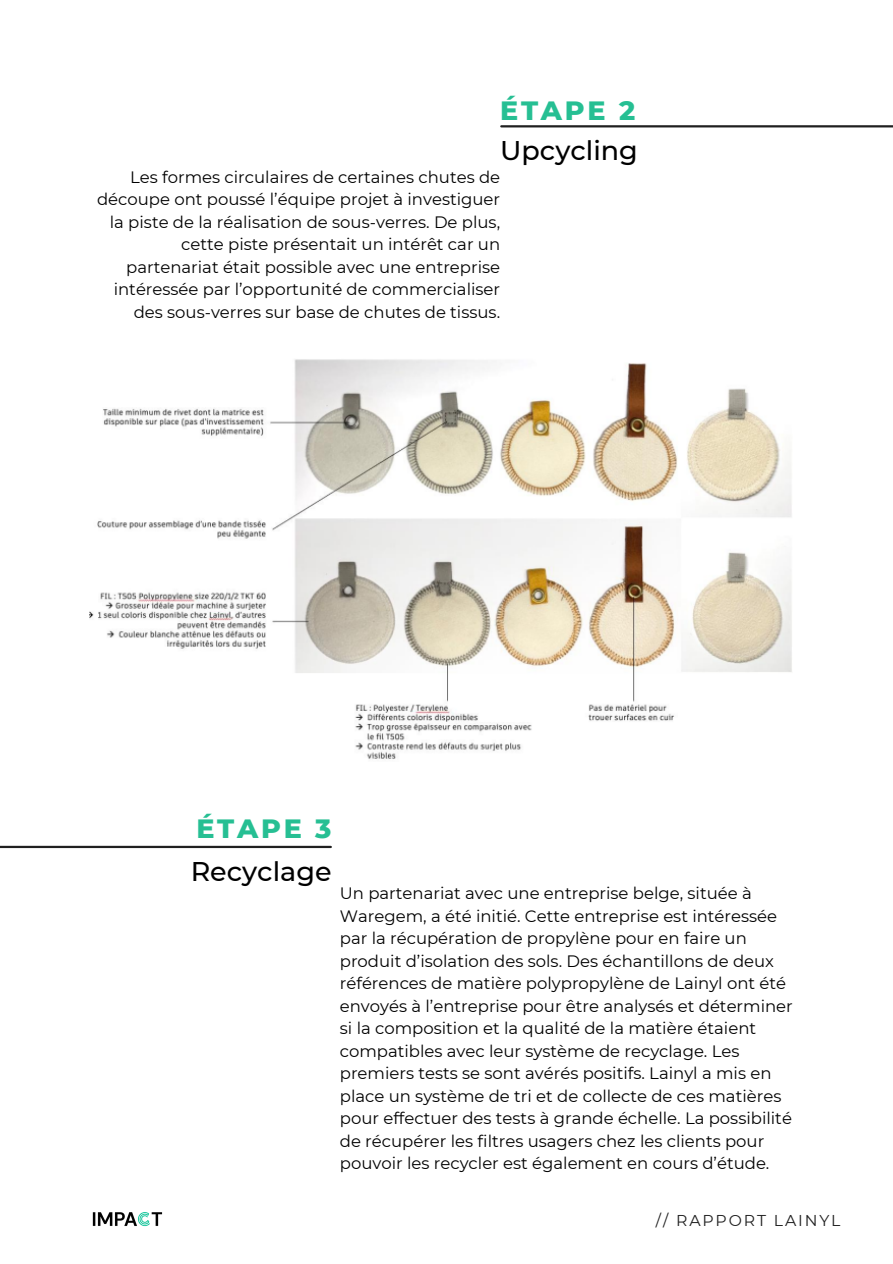
<style>
.page{position:relative;width:893px;height:1264px;background:#fff}
.page>*{position:absolute;margin:0;border:0;box-sizing:border-box;transform-origin:0 0}
.t1{font:500 27px "Montserrat";color:#000}
.t2{font:800 27px "Montserrat";letter-spacing:.1em;color:#26bf93}
.t3{font:16.5px/22.5px "Montserrat";color:#000;text-align:right}
.t4{font:15.75px "Montserrat";letter-spacing:.12em;color:#202020}
</style>
<div class="page">
<img style="left:93px;top:1212px;width:69px;height:14px">
<hr style="left:501px;top:125px;width:391px;height:2px;background:#202020">
<hr style="left:0;top:845px;width:331px;height:3px;background:#202020">
<img style="left:89px;top:359px;width:703px;height:400px">
<p class="t2" style="left:500px;top:94px;width:136px">ÉTAPE 2</p>
<p class="t1" style="left:500px;top:134px;width:139px">Upcycling</p>
<p class="t3" style="left:97px;top:166px;width:404px">Les formes circulaires de certaines chutes de découpe ont poussé l’équipe projet à investiguer la piste de la réalisation de sous-verres. De plus, cette piste présentait un intérêt car un partenariat était possible avec une entreprise intéressée par l’opportunité de commercialiser des sous-verres sur base de chutes de tissus.</p>
<p class="t2" style="left:196px;top:812px;width:137px">ÉTAPE 3</p>
<p class="t1" style="left:191px;top:854px;width:142px">Recyclage</p>
<p class="t3" style="left:340px;top:882px;width:454px;text-align:left">Un partenariat avec une entreprise belge, située à Waregem, a été initié. Cette entreprise est intéressée par la récupération de propylène pour en faire un produit d’isolation des sols. Des échantillons de deux références de matière polypropylène de Lainyl ont été envoyés à l’entreprise pour être analysés et déterminer si la composition et la qualité de la matière étaient compatibles avec leur système de recyclage. Les premiers tests se sont avérés positifs. Lainyl a mis en place un système de tri et de collecte de ces matières pour effectuer des tests à grande échelle. La possibilité de récupérer les filtres usagers chez les clients pour pouvoir les recycler est également en cours d’étude.</p>
<p class="t4" style="left:656px;top:1210px;width:186px">// RAPPORT LAINYL</p>
</div>
